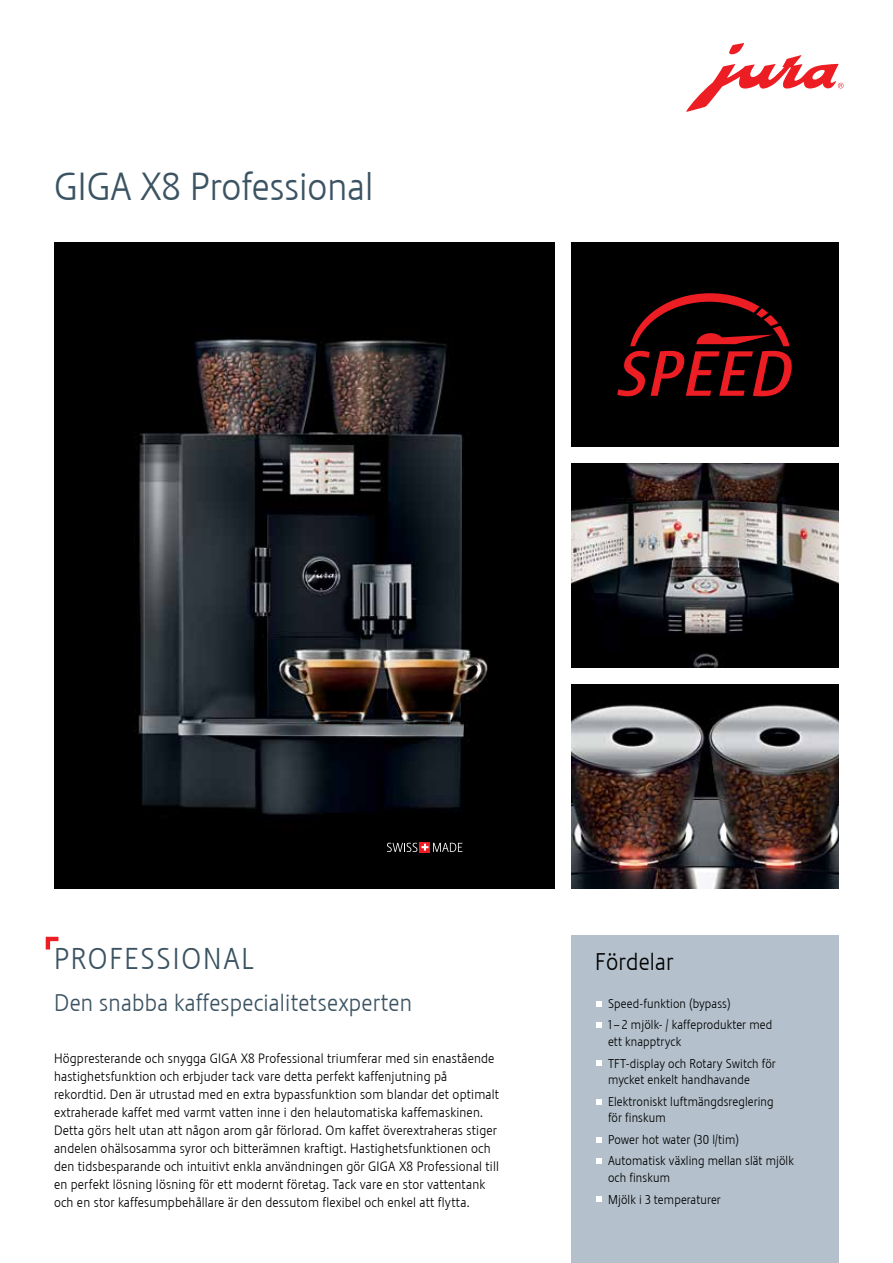
<style>
.page{position:relative;width:893px;height:1263px;background:#fff}
.page>*{position:absolute;margin:0;border:0;box-sizing:border-box;transform-origin:0 0}
.t1{font:39px "Stalemate LF Light";color:#3b5362}
.t2{font:30px "Stalemate LF Light";letter-spacing:.06em;color:#3b5362}
.t3{font:24px "Stalemate LF Light";letter-spacing:.01em;color:#3b5362}
.t4{font:24px "Stalemate LF Light";letter-spacing:.01em;color:#000}
.t5{font:13.5px/18px "Stalemate LF Light";letter-spacing:.015em;color:#000}
.t6{font:12.75px/21.6px "Stalemate LF Light";letter-spacing:.01em;color:#000}
</style>
<div class="page">
<div style="left:54px;top:242px;width:500px;height:647px;background:#000"></div>
<img style="left:135px;top:339px;width:353px;height:476px">
<div style="left:571px;top:935px;width:268px;height:328px;background:#b4c1cc"></div>
<svg style="left:46px;top:937px;width:12px;height:12px"></svg>
<svg style="left:597px;top:1001px;width:5px;height:5px"></svg>
<svg style="left:597px;top:1023px;width:5px;height:5px"></svg>
<svg style="left:597px;top:1061px;width:5px;height:5px"></svg>
<svg style="left:597px;top:1099px;width:5px;height:5px"></svg>
<svg style="left:597px;top:1137px;width:5px;height:5px"></svg>
<svg style="left:597px;top:1159px;width:5px;height:5px"></svg>
<svg style="left:597px;top:1197px;width:5px;height:5px"></svg>
<div style="left:420px;top:842px;width:10px;height:10px;background:#ed1d24"></div>
<svg style="left:387px;top:843px;width:75px;height:9px"></svg>
<svg style="left:686px;top:43px;width:157px;height:69px"></svg>
<div style="left:571px;top:242px;width:268px;height:204px;background:#000"></div>
<img style="left:571px;top:463px;width:268px;height:205px">
<img style="left:571px;top:685px;width:268px;height:204px">
<svg style="left:617px;top:293px;width:175px;height:103px"></svg>
<h1 class="t1" style="left:54px;top:164px;width:321px">GIGA X8 Professional</h1>
<h2 class="t2" style="left:54px;top:941px;width:201px">PROFESSIONAL</h2>
<h3 class="t3" style="left:54px;top:988px;width:359px">Den snabba kaffespecialitetsexperten</h3>
<p class="t5" style="left:54px;top:1049px;width:447px">Högpresterande och snygga GIGA X8 Professional triumferar med sin enastående hastighetsfunktion och erbjuder tack vare detta perfekt kaffenjutning på rekordtid. Den är utrustad med en extra bypassfunktion som blandar det optimalt extraherade kaffet med varmt vatten inne i den helautomatiska kaffemaskinen.<br>Detta görs helt utan att någon arom går förlorad. Om kaffet överextraheras stiger andelen ohälsosamma syror och bitterämnen kraftigt. Hastighetsfunktionen och den tidsbesparande och intuitivt enkla användningen gör GIGA X8 Professional till en perfekt lösning lösning för ett modernt företag. Tack vare en stor vattentank och en stor kaffesumpbehållare är den dessutom flexibel och enkel att flytta.</p>
<h3 class="t4" style="left:595px;top:947px;width:80px">Fördelar</h3>
<p class="t6" style="left:608px;top:992px;width:166px">Speed-funktion (bypass)<br>1 – 2 mjölk- / kaffeprodukter med</p>
<p class="t6" style="left:608px;top:1031px;width:169px">ett knapptryck<br>TFT-display och Rotary Switch för</p>
<p class="t6" style="left:608px;top:1069px;width:167px">mycket enkelt handhavande<br>Elektroniskt luftmängdsreglering</p>
<p class="t6" style="left:608px;top:1107px;width:187px">för finskum<br>Power hot water (30 l/tim)<br>Automatisk växling mellan slät mjölk</p>
<p class="t6" style="left:608px;top:1166px;width:114px">och finskum<br>Mjölk i 3 temperaturer</p>
</div>
